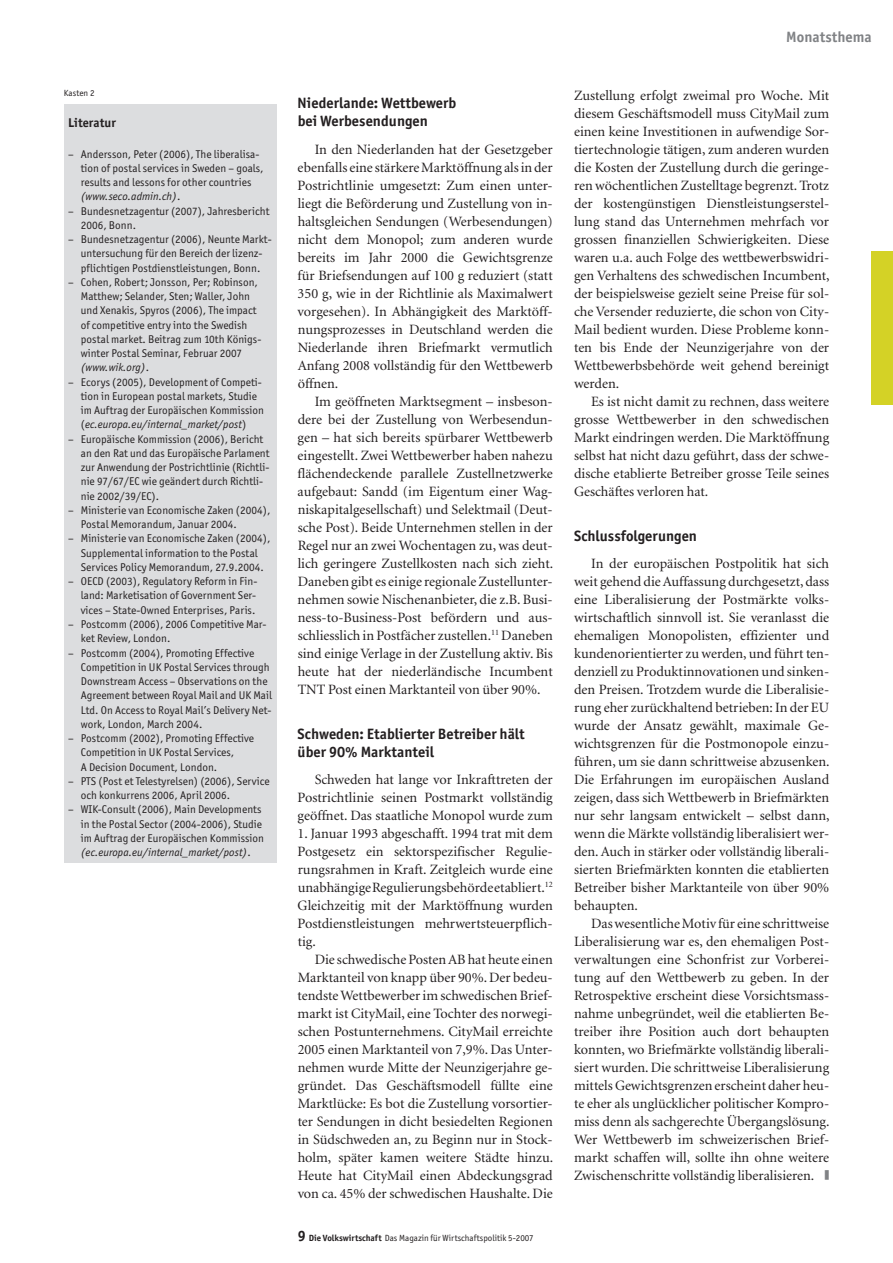
<style>
.page{position:relative;width:893px;height:1263px;background:#fff}
.page>*{position:absolute;margin:0;border:0;box-sizing:border-box;transform-origin:0 0}
.t1{font:700 15px/18px "Officina San ITC";letter-spacing:.005em;color:#231f20}
.t2{font:700 15px "Officina San ITC";letter-spacing:.005em;color:#808285}
.t3{font:14.25px/18px "Minion";color:#231f20;text-align:justify}
.t4{font:700 12.75px "Officina San ITC";letter-spacing:.005em;color:#231f20}
.t5{font:11.25px/14.2px "Officina San ITC";letter-spacing:.005em;color:#231f20}
.t6{font:9px "Officina San ITC";color:#231f20}
.s1{font-style:italic}
.s2{font-weight:700;font-size:15px}
.s3{font-weight:700}
</style>
<div class="page">
<div style="left:872px;top:252px;width:21px;height:153px;background:#d4d226"></div>
<div style="left:64px;top:104px;width:212px;height:758px;background:#dcdddf"></div>
<p class="t6" style="left:64px;top:87px;width:32px">Kasten 2</p>
<p class="t4" style="left:68px;top:115px;width:49px">Literatur</p>
<p class="t5" style="left:81px;top:147px;width:184px;text-indent:-13px">– Andersson, Peter (2006), The liberalisa&shy;tion of postal services in Sweden – goals, results and lessons for other countries <span class="s1">(www.seco.admin.ch)</span>.</p>
<p class="t5" style="left:81px;top:204px;width:190px;text-indent:-13px">– Bundesnetzagentur (2007), Jahresbericht<br>2006, Bonn.</p>
<p class="t5" style="left:68px;top:232px;width:205px;text-align:center">– Bundesnetzagentur (2006), Neunte Markt&shy;untersuchung für den Bereich der lizenz&shy;pflichtigen Postdienstleistungen, Bonn.</p>
<p class="t5" style="left:81px;top:275px;width:182px;text-indent:-13px">– Cohen, Robert; Jonsson, Per; Robinson, Matthew; Selander, Sten; Waller, John und Xenakis, Spyros (2006), The impact of competitive entry into the Swedish postal market. Beitrag zum 10th Königs&shy;winter Postal Seminar, Februar 2007 <span class="s1">(www.wik.org)</span>.</p>
<p class="t5" style="left:81px;top:375px;width:185px;text-indent:-13px">– Ecorys (2005), Development of Competi&shy;tion in European postal markets, Studie im Auftrag der Europäischen Kommission (<span class="s1">ec.europa.eu/internal_market/post</span>)</p>
<p class="t5" style="left:81px;top:432px;width:190px;text-indent:-13px">– Europäische Kommission (2006), Bericht an den Rat und das Europäische Parlament zur Anwendung der Postrichtlinie (Richtli&shy;nie 97/67/EC wie geändert durch Richtli&shy;nie 2002/39/EC).</p>
<p class="t5" style="left:81px;top:503px;width:191px;text-indent:-13px">– Ministerie van Economische Zaken (2004),<br>Postal Memorandum, Januar 2004.</p>
<p class="t5" style="left:68px;top:531px;width:204px;text-align:center">– Ministerie van Economische Zaken (2004),<br>Supplemental information to the Postal<br>Services Policy Memorandum, 27.9.2004.</p>
<p class="t5" style="left:81px;top:574px;width:178px;text-align:justify;text-indent:-13px">– OECD (2003), Regulatory Reform in Fin&shy;land: Marketisation of Government Ser&shy;vices – State-Owned Enterprises, Paris.</p>
<p class="t5" style="left:81px;top:617px;width:187px;text-indent:-13px">– Postcomm (2006), 2006 Competitive Mar&shy;ket Review, London.</p>
<p class="t5" style="left:81px;top:645px;width:193px;text-indent:-13px">– Postcomm (2004), Promoting Effective Competition in UK Postal Services through Downstream Access – Observations on the Agreement between Royal Mail and UK Mail Ltd. On Access to Royal Mail’s Delivery Net&shy;work, London, March 2004.</p>
<p class="t5" style="left:81px;top:731px;width:175px;text-indent:-13px">– Postcomm (2002), Promoting Effective<br>Competition in UK Postal Services,<br>A Decision Document, London.</p>
<p class="t5" style="left:81px;top:774px;width:190px;text-indent:-13px">– PTS (Post et Telestyrelsen) (2006), Service och konkurrens 2006, April 2006.</p>
<p class="t5" style="left:81px;top:802px;width:185px;text-indent:-13px">– WIK-Consult (2006), Main Developments in the Postal Sector (2004-2006), Studie im Auftrag der Europäischen Kommission <span class="s1">(ec.europa.eu/internal_market/post)</span>.</p>
<p class="t1" style="left:298px;top:94px;width:160px">Niederlande: Wettbewerb bei Werbesendungen</p>
<p class="t3" style="left:298px;top:140px;width:257px;text-indent:17px">In den Niederlanden hat der Gesetzgeber ebenfalls eine stärkere Marktöffnung als in der Postrichtlinie umgesetzt: Zum einen unter&shy;liegt die Beförderung und Zustellung von in&shy;haltsgleichen Sendungen (Werbesendungen) nicht dem Monopol; zum anderen wurde bereits im Jahr 2000 die Gewichtsgrenze für Briefsendungen auf 100 g reduziert (statt 350 g, wie in der Richtlinie als Maximalwert vorgesehen). In Abhängigkeit des Marktöff&shy;nungsprozesses in Deutschland werden die Niederlande ihren Briefmarkt vermutlich Anfang 2008 vollständig für den Wettbewerb öffnen.</p>
<p class="t3" style="left:298px;top:392px;width:257px;text-indent:17px">Im geöffneten Marktsegment – insbeson&shy;dere bei der Zustellung von Werbesendun&shy;gen – hat sich bereits spürbarer Wettbewerb eingestellt. Zwei Wettbewerber haben nahezu flächendeckende parallele Zustellnetzwerke aufgebaut: Sandd (im Eigentum einer Wag&shy;niskapitalgesellschaft) und Selektmail (Deut&shy;sche Post). Beide Unternehmen stellen in der Regel nur an zwei Wochentagen zu, was deut&shy;lich geringere Zustellkosten nach sich zieht.<br>Daneben gibt es einige regionale Zustellunter&shy;nehmen sowie Nischenanbieter, die z.B. Busi&shy;ness-to-Business-Post befördern und aus&shy;schliesslich in Postfächer zustellen.<sup>11</sup> Daneben sind einige Verlage in der Zustellung aktiv. Bis heute hat der niederländische Incumbent TNT Post einen Marktanteil von über 90%.</p>
<p class="t1" style="left:298px;top:724px;width:229px">Schweden: Etablierter Betreiber hält über 90% Marktanteil</p>
<p class="t3" style="left:298px;top:770px;width:257px;text-indent:17px">Schweden hat lange vor Inkrafttreten der Postrichtlinie seinen Postmarkt vollständig geöffnet. Das staatliche Monopol wurde zum</p>
<p class="t3" style="left:298px;top:824px;width:257px">1. Januar 1993 abgeschafft. 1994 trat mit dem Postgesetz ein sektorspezifischer Regulie&shy;rungsrahmen in Kraft. Zeitgleich wurde eine unabhängige Regulierungsbehörde etabliert.<sup>12<br></sup>Gleichzeitig mit der Marktöffnung wurden Postdienstleistungen mehrwertsteuerpflich&shy;tig.</p>
<p class="t3" style="left:298px;top:950px;width:257px;text-indent:17px">Die schwedische Posten AB hat heute einen Marktanteil von knapp über 90%. Der bedeu&shy;tendste Wettbewerber im schwedischen Brief&shy;markt ist CityMail, eine Tochter des norwegi&shy;schen Postunternehmens. CityMail erreichte 2005 einen Marktanteil von 7,9%. Das Unter&shy;nehmen wurde Mitte der Neunzigerjahre ge&shy;gründet. Das Geschäftsmodell füllte eine Marktlücke: Es bot die Zustellung vorsortier&shy;ter Sendungen in dicht besiedelten Regionen in Südschweden an, zu Beginn nur in Stock&shy;holm, später kamen weitere Städte hinzu.<br>Heute hat CityMail einen Abdeckungsgrad von ca. 45% der schwedischen Haushalte. Die</p>
<p class="t6" style="left:298px;top:1232px;width:238px"><span class="s2">9</span> <span class="s3">Die Volkswirtschaft</span> Das Magazin für Wirtschaftspolitik 5-2007</p>
<p class="t2" style="left:786px;top:27px;width:87px">Monatsthema</p>
<p class="t3" style="left:574px;top:86px;width:257px">Zustellung erfolgt zweimal pro Woche. Mit diesem Geschäftsmodell muss CityMail zum einen keine Investitionen in aufwendige Sor&shy;tiertechnologie tätigen, zum anderen wurden die Kosten der Zustellung durch die geringe&shy;ren wöchentlichen Zustelltage begrenzt. Trotz der kostengünstigen Dienstleistungserstel&shy;lung stand das Unternehmen mehrfach vor grossen finanziellen Schwierigkeiten. Diese waren u.a. auch Folge des wettbewerbswidri&shy;gen Verhaltens des schwedischen Incumbent, der beispielsweise gezielt seine Preise für sol&shy;che Versender reduzierte, die schon von City-Mail bedient wurden. Diese Probleme konn&shy;ten bis Ende der Neunzigerjahre von der Wettbewerbsbehörde weit gehend bereinigt werden.</p>
<p class="t3" style="left:574px;top:392px;width:257px;text-indent:17px">Es ist nicht damit zu rechnen, dass weitere grosse Wettbewerber in den schwedischen Markt eindringen werden. Die Marktöffnung selbst hat nicht dazu geführt, dass der schwe&shy;dische etablierte Betreiber grosse Teile seines Geschäftes verloren hat.</p>
<p class="t1" style="left:574px;top:526px;width:124px">Schlussfolgerungen</p>
<p class="t3" style="left:574px;top:554px;width:257px;text-indent:17px">In der europäischen Postpolitik hat sich weit gehend die Auffassung durchgesetzt, dass eine Liberalisierung der Postmärkte volks&shy;wirtschaftlich sinnvoll ist. Sie veranlasst die ehemaligen Monopolisten, effizienter und kundenorientierter zu werden, und führt ten&shy;denziell zu Produktinnovationen und sinken&shy;den Preisen. Trotzdem wurde die Liberalisie&shy;rung eher zurückhaltend betrieben: In der EU wurde der Ansatz gewählt, maximale Ge&shy;wichtsgrenzen für die Postmonopole einzu&shy;führen, um sie dann schrittweise abzusenken.<br>Die Erfahrungen im europäischen Ausland zeigen, dass sich Wettbewerb in Briefmärkten nur sehr langsam entwickelt – selbst dann, wenn die Märkte vollständig liberalisiert wer&shy;den. Auch in stärker oder vollständig liberali&shy;sierten Briefmärkten konnten die etablierten Betreiber bisher Marktanteile von über 90% behaupten.</p>
<p class="t3" style="left:574px;top:914px;width:257px;text-indent:17px">Das wesentliche Motiv für eine schrittweise Liberalisierung war es, den ehemaligen Post&shy;verwaltungen eine Schonfrist zur Vorberei&shy;tung auf den Wettbewerb zu geben. In der Retrospektive erscheint diese Vorsichtsmass&shy;nahme unbegründet, weil die etablierten Be&shy;treiber ihre Position auch dort behaupten konnten, wo Briefmärkte vollständig liberali&shy;siert wurden. Die schrittweise Liberalisierung mittels Gewichtsgrenzen erscheint daher heu&shy;te eher als unglücklicher politischer Kompro&shy;miss denn als sachgerechte Übergangslösung.<br>Wer Wettbewerb im schweizerischen Brief&shy;markt schaffen will, sollte ihn ohne weitere Zwischenschritte vollständig liberalisieren.</p>
</div>
